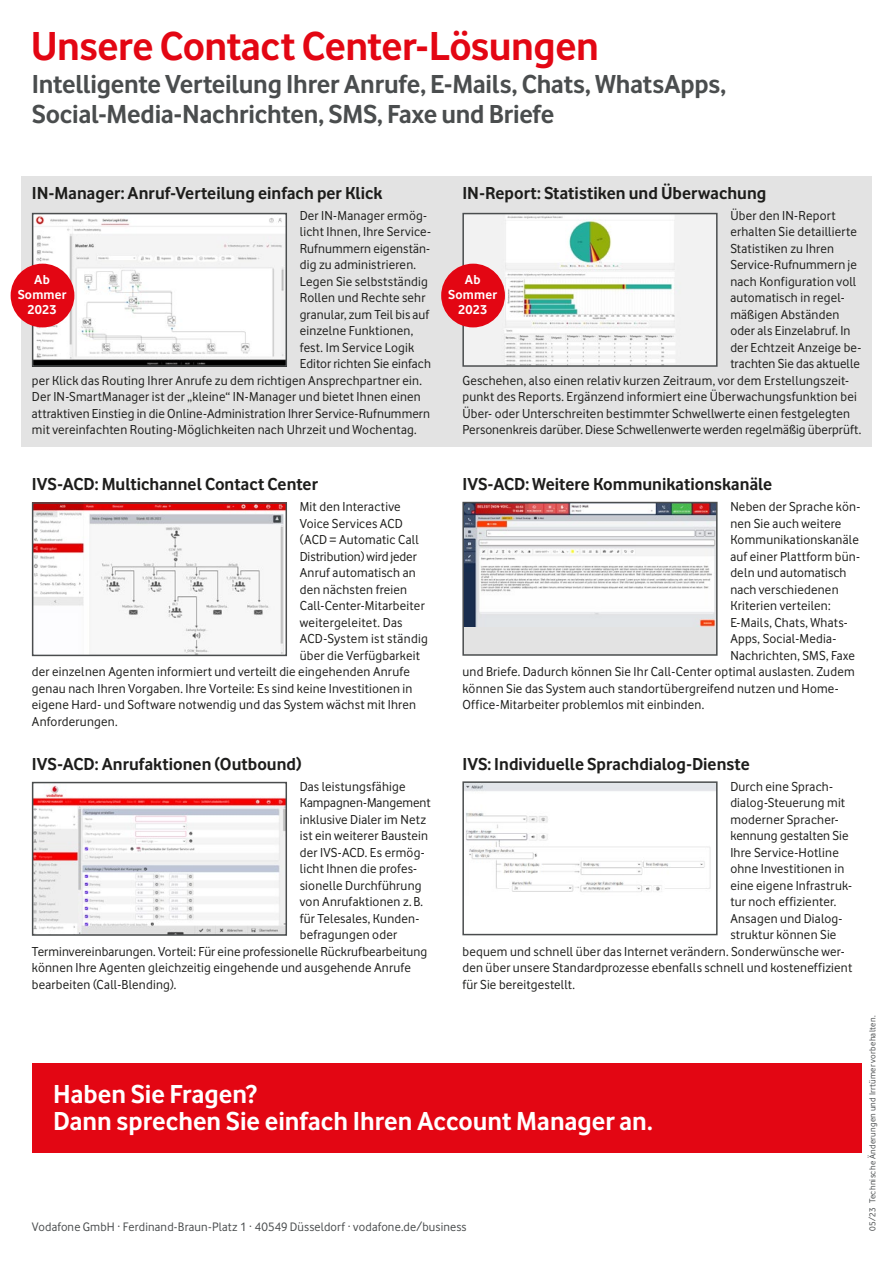
<style>
.page{position:relative;width:893px;height:1263px;background:#fff}
.page>*{position:absolute;margin:0;border:0;box-sizing:border-box;transform-origin:0 0}
.t1{font:700 42px "Vodafone";letter-spacing:-.01em;color:#e30613}
.t2{font:700 27px/30px "Vodafone";letter-spacing:-.01em;color:#4a4d4e}
.t3{font:700 27px/27px "Vodafone";color:#fff}
.t4{font:700 18px "Vodafone";color:#1d1d1b}
.t5{font:13.5px "Vodafone";letter-spacing:.015em;color:#1d1d1b}
.t6{font:13.5px "Vodafone";letter-spacing:-.005em;color:#1d1d1b}
.t7{font:700 13.5px/15px "Vodafone";letter-spacing:.015em;color:#fff;text-align:center}
.t8{font:12.75px "Vodafone";letter-spacing:.01em;color:#4a4d4e}
.t9{font:9px "Vodafone";letter-spacing:.03em;color:#4a4d4e}
</style>
<div class="page">
<div style="left:21px;top:176px;width:851px;height:270px;background:#e3e3e3"></div>
<div style="left:32px;top:1063px;width:829px;height:89px;background:#e30613"></div>
<img style="left:35px;top:216px;width:249px;height:148px">
<div style="left:32px;top:213px;width:255px;height:154px;border:2px solid #4a4d4e"></div>
<img style="left:465px;top:216px;width:250px;height:148px">
<div style="left:462px;top:213px;width:256px;height:154px;border:2px solid #4a4d4e"></div>
<img style="left:35px;top:505px;width:249px;height:148px">
<div style="left:32px;top:502px;width:255px;height:154px;border:2px solid #4a4d4e"></div>
<img style="left:35px;top:785px;width:249px;height:148px">
<div style="left:32px;top:782px;width:255px;height:154px;border:2px solid #4a4d4e"></div>
<img style="left:465px;top:784px;width:250px;height:108px">
<div style="left:462px;top:781px;width:256px;height:154px;border:2px solid #4a4d4e"></div>
<div style="left:463px;top:502px;width:254px;height:153px;background:#e3e3e3"></div>
<img style="left:465px;top:505px;width:250px;height:121px">
<div style="left:462px;top:502px;width:256px;height:154px;border:2px solid #4a4d4e"></div>
<div style="left:11px;top:264px;width:63px;height:63px;background:#e30613;border-radius:50%"></div>
<div style="left:441px;top:264px;width:64px;height:63px;background:#e30613;border-radius:50%"></div>
<h1 class="t1" style="left:31px;top:21px;width:569px">Unsere Contact Center-Lösungen</h1>
<h2 class="t2" style="left:32px;top:69px;width:696px">Intelligente Verteilung Ihrer Anrufe, E-Mails, Chats, WhatsApps,<br>Social-Media-Nachrichten, SMS, Faxe und Briefe</h2>
<h3 class="t4" style="left:462px;top:182px;width:306px">IN-Report: Statistiken und Überwachung</h3>
<p class="t5" style="left:730px;top:207px;width:107px">Über den IN-Report</p>
<p class="t5" style="left:730px;top:224px;width:128px">erhalten Sie detaillierte</p>
<p class="t5" style="left:730px;top:240px;width:105px">Statistiken zu Ihren</p>
<p class="t5" style="left:730px;top:257px;width:128px">Service-Rufnummern je</p>
<p class="t5" style="left:730px;top:273px;width:128px">nach Konfiguration voll</p>
<p class="t5" style="left:730px;top:290px;width:116px">automatisch in regel-</p>
<p class="t5" style="left:730px;top:306px;width:111px">mäßigen Abständen</p>
<p class="t5" style="left:730px;top:323px;width:122px">oder als Einzelabruf. In</p>
<p class="t5" style="left:730px;top:339px;width:133px">der Echtzeit Anzeige be-</p>
<p class="t5" style="left:730px;top:356px;width:131px">trachten Sie das aktuelle</p>
<p class="t5" style="left:462px;top:372px;width:388px">Geschehen, also einen relativ kurzen Zeitraum, vor dem Erstellungszeit-</p>
<p class="t5" style="left:462px;top:389px;width:396px">punkt des Reports. Ergänzend informiert eine Überwachungsfunktion bei</p>
<p class="t5" style="left:462px;top:405px;width:389px">Über- oder Unterschreiten bestimmter Schwellwerte einen festgelegten</p>
<p class="t5" style="left:462px;top:422px;width:400px">Personenkreis darüber. Diese Schwellenwerte werden regelmäßig überprüft.</p>
<h3 class="t4" style="left:32px;top:182px;width:352px">IN-Manager: Anruf-Verteilung einfach per Klick</h3>
<p class="t5" style="left:300px;top:207px;width:129px">Der IN-Manager ermög-</p>
<p class="t5" style="left:300px;top:224px;width:133px">licht Ihnen, Ihre Service-</p>
<p class="t5" style="left:300px;top:240px;width:132px">Rufnummern eigenstän-</p>
<p class="t5" style="left:300px;top:257px;width:118px">dig zu administrieren.</p>
<p class="t5" style="left:300px;top:273px;width:130px">Legen Sie selbstständig</p>
<p class="t5" style="left:300px;top:290px;width:127px">Rollen und Rechte sehr</p>
<p class="t5" style="left:300px;top:306px;width:131px">granular, zum Teil bis auf</p>
<p class="t5" style="left:300px;top:323px;width:115px">einzelne Funktionen,</p>
<p class="t5" style="left:300px;top:339px;width:116px">fest. Im Service Logik</p>
<p class="t5" style="left:300px;top:356px;width:133px">Editor richten Sie einfach</p>
<p class="t5" style="left:32px;top:372px;width:392px">per Klick das Routing Ihrer Anrufe zu dem richtigen Ansprechpartner ein.</p>
<p class="t5" style="left:32px;top:389px;width:390px">Der IN-SmartManager ist der „kleine“ IN-Manager und bietet Ihnen einen</p>
<p class="t5" style="left:32px;top:405px;width:400px">attraktiven Einstieg in die Online-Administration Ihrer Service-Rufnummern</p>
<p class="t5" style="left:32px;top:422px;width:386px">mit vereinfachten Routing-Möglichkeiten nach Uhrzeit und Wochentag.</p>
<p class="t7" style="left:18px;top:271px;width:50px">Ab<br>Sommer<br>2023</p>
<p class="t7" style="left:448px;top:271px;width:50px">Ab<br>Sommer<br>2023</p>
<h3 class="t4" style="left:32px;top:474px;width:288px">IVS-ACD: Multichannel Contact Center</h3>
<p class="t5" style="left:300px;top:499px;width:102px">Mit den Interactive</p>
<p class="t5" style="left:300px;top:515px;width:104px">Voice Services ACD</p>
<p class="t5" style="left:300px;top:532px;width:121px">(ACD = Automatic Call</p>
<p class="t6" style="left:300px;top:548px;width:119px">Distribution) wird jeder</p>
<p class="t5" style="left:300px;top:565px;width:117px">Anruf automatisch an</p>
<p class="t5" style="left:300px;top:581px;width:109px">den nächsten freien</p>
<p class="t5" style="left:300px;top:598px;width:126px">Call-Center-Mitarbeiter</p>
<p class="t5" style="left:300px;top:614px;width:104px">weitergeleitet. Das</p>
<p class="t5" style="left:300px;top:631px;width:130px">ACD-System ist ständig</p>
<p class="t5" style="left:300px;top:647px;width:122px">über die Verfügbarkeit</p>
<p class="t5" style="left:32px;top:664px;width:379px">der einzelnen Agenten informiert und verteilt die eingehenden Anrufe</p>
<p class="t5" style="left:32px;top:680px;width:382px">genau nach Ihren Vorgaben. Ihre Vorteile: Es sind keine Investitionen in</p>
<p class="t5" style="left:32px;top:697px;width:386px">eigene Hard- und Software notwendig und das System wächst mit Ihren</p>
<p class="t5" style="left:32px;top:713px;width:87px">Anforderungen.</p>
<h3 class="t4" style="left:462px;top:474px;width:311px">IVS-ACD: Weitere Kommunikationskanäle</h3>
<p class="t5" style="left:730px;top:499px;width:131px">Neben der Sprache kön-</p>
<p class="t5" style="left:730px;top:515px;width:113px">nen Sie auch weitere</p>
<p class="t5" style="left:730px;top:532px;width:130px">Kommunikationskanäle</p>
<p class="t5" style="left:730px;top:548px;width:131px">auf einer Plattform bün-</p>
<p class="t5" style="left:730px;top:565px;width:118px">deln und automatisch</p>
<p class="t5" style="left:730px;top:581px;width:110px">nach verschiedenen</p>
<p class="t5" style="left:730px;top:598px;width:102px">Kriterien verteilen:</p>
<p class="t5" style="left:730px;top:614px;width:119px">E-Mails, Chats, Whats-</p>
<p class="t5" style="left:730px;top:631px;width:107px">Apps, Social-Media-</p>
<p class="t5" style="left:730px;top:647px;width:126px">Nachrichten, SMS, Faxe</p>
<p class="t5" style="left:462px;top:664px;width:394px">und Briefe. Dadurch können Sie Ihr Call-Center optimal auslasten. Zudem</p>
<p class="t5" style="left:462px;top:680px;width:378px">können Sie das System auch standortübergreifend nutzen und Home-</p>
<p class="t5" style="left:462px;top:697px;width:243px">Office-Mitarbeiter problemlos mit einbinden.</p>
<h3 class="t4" style="left:32px;top:753px;width:271px">IVS-ACD: Anrufaktionen (Outbound)</h3>
<p class="t5" style="left:300px;top:778px;width:107px">Das leistungsfähige</p>
<p class="t6" style="left:300px;top:795px;width:132px">Kampagnen-Mangement</p>
<p class="t5" style="left:300px;top:811px;width:128px">inklusive Dialer im Netz</p>
<p class="t5" style="left:300px;top:828px;width:130px">ist ein weiterer Baustein</p>
<p class="t5" style="left:300px;top:844px;width:126px">der IVS-ACD. Es ermög-</p>
<p class="t5" style="left:300px;top:861px;width:119px">licht Ihnen die profes-</p>
<p class="t5" style="left:300px;top:877px;width:123px">sionelle Durchführung</p>
<p class="t5" style="left:300px;top:894px;width:125px">von Anrufaktionen z.B.</p>
<p class="t5" style="left:300px;top:910px;width:121px">für Telesales, Kunden-</p>
<p class="t5" style="left:300px;top:927px;width:99px">befragungen oder</p>
<p class="t5" style="left:32px;top:943px;width:397px">Terminvereinbarungen. Vorteil: Für eine professionelle Rückrufbearbeitung</p>
<p class="t5" style="left:32px;top:960px;width:380px">können Ihre Agenten gleichzeitig eingehende und ausgehende Anrufe</p>
<p class="t5" style="left:32px;top:976px;width:146px">bearbeiten (Call-Blending).</p>
<h3 class="t4" style="left:462px;top:753px;width:289px">IVS: Individuelle Sprachdialog-Dienste</h3>
<p class="t5" style="left:730px;top:778px;width:104px">Durch eine Sprach-</p>
<p class="t5" style="left:730px;top:795px;width:116px">dialog-Steuerung mit</p>
<p class="t5" style="left:730px;top:811px;width:110px">moderner Spracher-</p>
<p class="t5" style="left:730px;top:828px;width:120px">kennung gestalten Sie</p>
<p class="t5" style="left:730px;top:844px;width:110px">Ihre Service-Hotline</p>
<p class="t5" style="left:730px;top:861px;width:116px">ohne Investitionen in</p>
<p class="t5" style="left:730px;top:877px;width:123px">eine eigene Infrastruk-</p>
<p class="t5" style="left:730px;top:894px;width:107px">tur noch effizienter.</p>
<p class="t5" style="left:730px;top:910px;width:114px">Ansagen und Dialog-</p>
<p class="t5" style="left:730px;top:927px;width:108px">struktur können Sie</p>
<p class="t5" style="left:462px;top:943px;width:384px">bequem und schnell über das Internet verändern. Sonderwünsche wer-</p>
<p class="t5" style="left:462px;top:960px;width:391px">den über unsere Standardprozesse ebenfalls schnell und kosteneffizient</p>
<p class="t5" style="left:462px;top:976px;width:114px">für Sie bereitgestellt.</p>
<h2 class="t3" style="left:53px;top:1080px;width:601px">Haben Sie Fragen?<br>Dann sprechen Sie einfach Ihren Account Manager an.</h2>
<p class="t8" style="left:32px;top:1219px;width:436px">Vodafone GmbH · Ferdinand-Braun-Platz 1 · 40549 Düsseldorf · vodafone.de/business</p>
<p class="t9" style="left:867px;top:1231px;width:217px;rotate:-90deg">05/23 Technische Änderungen und Irrtümer vorbehalten.</p>
</div>
